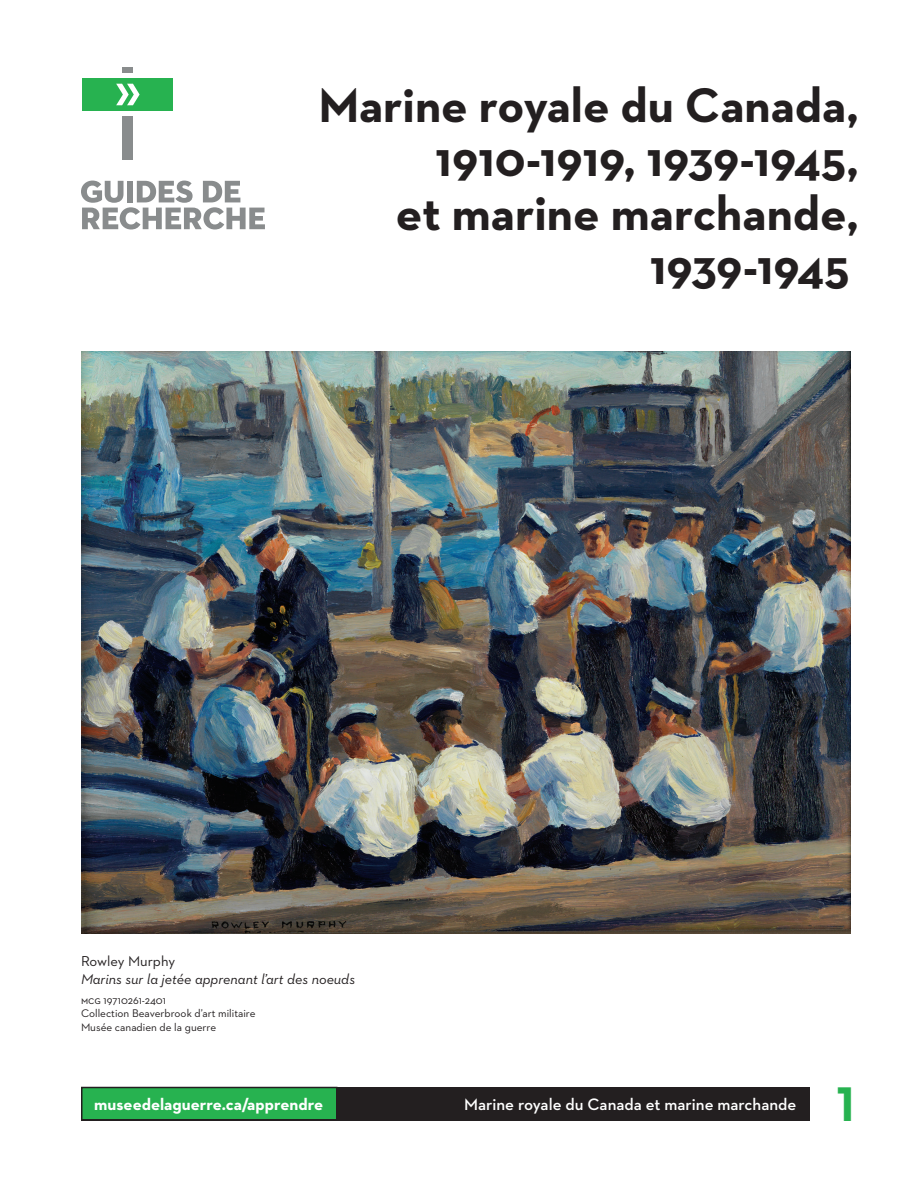
<style>
.page{position:relative;width:918px;height:1188px;background:#fff}
.page>*{position:absolute;margin:0;border:0;box-sizing:border-box;transform-origin:0 0}
.t1{font:700 49.5px/54px "Neutraface 2 Text";color:#231f20;text-align:right}
.t2{font:700 49.5px "Neutraface 2 Text";color:#27b250}
.t3{font:600 16.8px "Neutraface 2 Text";color:#fff}
.t4{font:700 16.8px "Neutraface 2 Text";color:#fff}
.t5{font:italic 14.7px "Neutraface 2 Text";color:#231f20}
.t6{font:14.7px "Neutraface 2 Text";letter-spacing:-.005em;color:#231f20}
.t7{font:11.25px/13.5px "Neutraface 2 Text";color:#231f20}
</style>
<div class="page">
<div style="left:81px;top:1087px;width:729px;height:33px;background:#231f20"></div>
<div style="left:82px;top:1088px;width:255px;height:32px;background:#27b250"></div>
<div style="left:81px;top:1087px;width:257px;height:33px;border:2px solid #231f20"></div>
<img style="left:81px;top:351px;width:769px;height:583px">
<svg style="left:81px;top:181px;width:184px;height:49px"></svg>
<div style="left:123px;top:68px;width:10px;height:5px;background:#898c8d"></div>
<div style="left:123px;top:116px;width:10px;height:43px;background:#898c8d"></div>
<div style="left:83px;top:78px;width:90px;height:33px;background:#27b250"></div>
<svg style="left:116px;top:84px;width:24px;height:21px"></svg>
<h1 class="t1" style="left:318px;top:77px;width:542px">Marine royale du Canada,<br>1910-1919, 1939-1945,<br>et marine marchande,<br>1939-1945</h1>
<h3 class="t6" style="left:81px;top:951px;width:96px">Rowley Murphy</h3>
<h3 class="t5" style="left:81px;top:969px;width:276px">Marins sur la jetée apprenant l’art des noeuds</h3>
<p class="t7" style="left:81px;top:993px;width:176px">mcg 19710261-2401<br>Collection Beaverbrook d’art militaire<br>Musée canadien de la guerre</p>
<h2 class="t4" style="left:94px;top:1094px;width:230px">museedelaguerre.ca/apprendre</h2>
<h1 class="t2" style="left:837px;top:1072px;width:20px">1</h1>
<h2 class="t3" style="left:464px;top:1094px;width:334px">Marine royale du Canada et marine marchande</h2>
</div>
